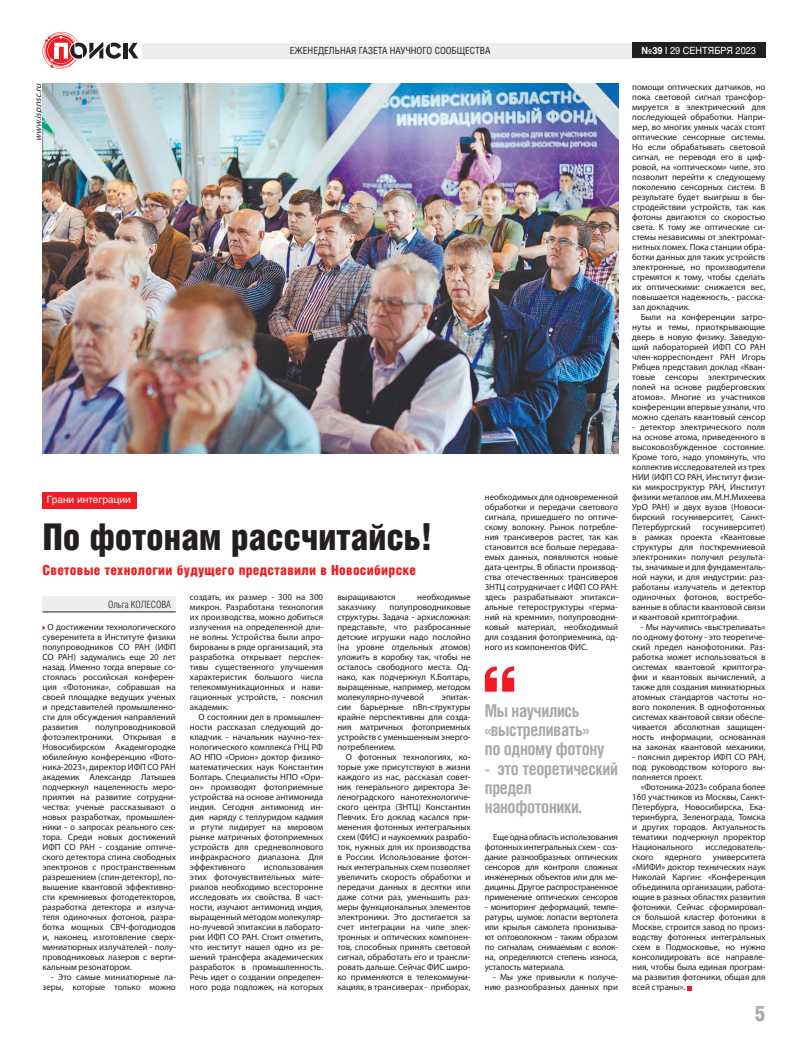
<style>
.page{position:relative;width:808px;height:1049px;background:#fff}
.page>*{position:absolute;margin:0;border:0;box-sizing:border-box;transform-origin:0 0}
.t1{font:37px "Helios Cond Black C";letter-spacing:-.01em;color:#231f20}
.t2{font:21.1px "Helios Cond Black C";color:#a8a9ad}
.t3{font:700 17.7px/19.2px "Helios Cond C";letter-spacing:-.02em;color:#a8a9ad;scale:.96 1}
.t4{font:14px "Helios Cond Black C";letter-spacing:.02em;color:#ee1d23}
.t5{font:10px "Helios C";color:#fff}
.t6{font:10px "Helios Cond Light C";color:#231f20}
.t7{font:9.8px "Helios Cond C";color:#231f20}
.t8{font:9.8px "Helios C";color:#fff;scale:.93 1}
.t9{font:9px/10px "Myriad Pro";letter-spacing:-.005em;color:#231f20;text-align:justify}
.t10{font:italic 9px "Myriad Pro";color:#231f20}
.s1{font-weight:700}
</style>
<div class="page">
<hr style="left:124px;top:43px;width:4px;height:15px;background:#231f20">
<svg style="left:128px;top:43px;width:10px;height:15px"></svg>
<svg style="left:43px;top:32px;width:78px;height:37px"></svg>
<div style="left:142px;top:43px;width:496px;height:16px;background:#eeeeef"></div>
<div style="left:632px;top:43px;width:133px;height:15px;background:#231f20"></div>
<svg style="left:485px;top:666px;width:29px;height:26px"></svg>
<svg style="left:687px;top:986px;width:5px;height:4px"></svg>
<div style="left:43px;top:596px;width:133px;height:16px;background:#eeeeef"></div>
<hr style="left:43px;top:612px;width:133px;height:1px;background:#231f20">
<div style="left:43px;top:493px;width:94px;height:16px;background:#ee1d23"></div>
<img style="left:43px;top:84px;width:575px;height:369px">
<p class="t7" style="left:290px;top:45px;width:202px">ЕЖЕНЕДЕЛЬНАЯ ГАЗЕТА НАУЧНОГО СООБЩЕСТВА</p>
<p class="t8" style="left:641px;top:44px;width:125px"><span class="s1">№39</span> I 29 СЕНТЯБРЯ 2023</p>
<p class="t10" style="left:33px;top:141px;width:58px;rotate:-90deg">www.isp.nsc.ru</p>
<p class="t5" style="left:47px;top:494px;width:86px">Грани интеграции</p>
<h1 class="t1" style="left:43px;top:516px;width:392px">По фотонам рассчитайсь!</h1>
<h3 class="t4" style="left:43px;top:562px;width:375px">Световые технологии будущего представили в Новосибирске</h3>
<p class="t6" style="left:108px;top:598px;width:64px">Ольга КОЛЕСОВА</p>
<p class="t9" style="left:43px;top:622px;width:135px;text-indent:5px">О достижении технологического суверенитета в Институте физики полупроводников СО РАН (ИФП СО РАН) задумались еще 20 лет назад. Именно тогда впервые со&shy;стоялась российская конферен&shy;ция «Фотоника», собравшая на своей площадке ведущих ученых и представителей промышленно&shy;сти для обсуждения направлений развития</p>
<p class="t9" style="left:43px;top:722px;width:135px;text-indent:53px">полупроводниковой фотоэлектроники. Открывая в Новосибирском Академгородке юбилейную конференцию «Фото&shy;ника-2023», директор ИФП СО РАН академик Александр Латышев подчеркнул нацеленность меро&shy;приятия на развитие сотрудни&shy;чества: ученые рассказывают о новых разработках, промышлен&shy;ники - о запросах реального сек&shy;тора. Среди новых достижений ИФП СО РАН - создание оптиче&shy;ского детектора спина свободных электронов с пространственным разрешением (спин-детектор), по&shy;вышение квантовой эффективно&shy;сти кремниевых фотодетекторов, разработка детектора и излуча&shy;теля одиночных фотонов, разра&shy;ботка мощных СВЧ-фотодиодов и, наконец, изготовление сверх&shy;миниатюрных излучателей - полу&shy;проводниковых лазеров с верти&shy;кальным резонатором.</p>
<p class="t9" style="left:43px;top:972px;width:135px;text-align:right">- Это самые миниатюрные ла&shy;зеры, которые только можно</p>
<p class="t9" style="left:190px;top:592px;width:135px">создать, их размер - 300 на 300 микрон. Разработана технология их производства, можно добиться излучения на определенной дли&shy;не волны. Устройства были апро&shy;бированы в ряде организаций, эта разработка открывает перспек&shy;тивы существенного улучшения характеристик большого числа телекоммуникационных и нави&shy;гационных устройств, - пояснил академик.</p>
<p class="t9" style="left:190px;top:712px;width:135px;text-indent:9px">О состоянии дел в промышлен&shy;ности рассказал следующий до&shy;кладчик - начальник научно-тех&shy;нологического комплекса ГНЦ РФ АО НПО «Орион» доктор физико&shy;математических наук Константин Болтарь. Специалисты НПО «Ори&shy;он» производят фотоприемные устройства на основе антимонида индия. Сегодня антимонид ин&shy;дия наряду с теллуридом кадмия и ртути лидирует на мировом рынке матричных фотоприемных устройств для средневолнового инфракрасного диапазона. Для эффективного</p>
<p class="t9" style="left:190px;top:862px;width:135px;text-indent:74px">использования этих фоточувствительных мате&shy;риалов необходимо всесторонне исследовать их свойства. В част&shy;ности, изучают антимонид индия, выращенный методом молекуляр&shy;но-лучевой эпитаксии в лаборато&shy;рии ИФП СО РАН. Стоит отметить, что институт нашел одно из ре&shy;шений трансфера академических разработок в промышленность.<br>Речь идет о создании определен&shy;ного рода подложек, на которых</p>
<p class="t9" style="left:337px;top:592px;width:60px">выращиваются</p>
<p class="t9" style="left:417px;top:592px;width:55px">необходимые</p>
<p class="t9" style="left:337px;top:602px;width:40px">заказчику</p>
<p class="t9" style="left:337px;top:602px;width:135px;text-indent:52px">полупроводниковые структуры. Задача - архисложная: представьте, что разбросанные детские игрушки надо послойно (на уровне отдельных атомов) уложить в коробку так, чтобы не осталось свободного места. Од&shy;нако, как подчеркнул К.Болтарь, выращенные, например, методом молекулярно-лучевой</p>
<p class="t9" style="left:337px;top:692px;width:135px;text-indent:105px">эпитак&shy;сии барьерные nBn-структуры крайне перспективны для созда&shy;ния матричных фотоприемных устройств с уменьшенным энерго&shy;потреблением.</p>
<p class="t9" style="left:337px;top:752px;width:135px;text-indent:9px">О фотонных технологиях, ко&shy;торые уже присутствуют в жизни каждого из нас, рассказал совет&shy;ник генерального директора Зе&shy;леноградского нанотехнологиче&shy;ского центра (ЗНТЦ) Константин Певчих. Его доклад касался при&shy;менения фотонных интегральных схем (ФИС) и наукоемких разрабо&shy;ток, нужных для их производства в России. Использование фотон&shy;ных интегральных схем позволяет увеличить скорость обработки и передачи данных в десятки или даже сотни раз, уменьшить раз&shy;меры функциональных элементов электроники. Это достигается за счет интеграции на чипе элек&shy;тронных и оптических компонен&shy;тов, способных принять световой сигнал, обработать его и трансли&shy;ровать дальше. Сейчас ФИС широ&shy;ко применяются в телекоммуни&shy;кациях, в трансиверах - приборах,</p>
<p class="t9" style="left:485px;top:492px;width:135px">необходимых для одновременной обработки и передачи светового сигнала, пришедшего по оптиче&shy;скому волокну. Рынок потребле&shy;ния трансиверов растет, так как становится все больше передава&shy;емых данных, появляются новые дата-центры. В области производ&shy;ства отечественных трансиверов ЗНТЦ сотрудничает с ИФП СО РАН: здесь разрабатывают эпитакси&shy;альные гетероструктуры «герма&shy;ний на кремнии», полупроводни&shy;ковый материал, необходимый для создания фотоприемника, од&shy;ного из компонентов ФИС.</p>
<h3 class="t3" style="left:485px;top:701px;width:126px">Мы научились «выстреливать» по одному фотону</h3>
<h3 class="t3" style="left:485px;top:758px;width:140px">- это теоретический предел нанофотоники.</h3>
<p class="t9" style="left:485px;top:832px;width:135px;text-indent:9px">Еще одна область использования фотонных интегральных схем - соз&shy;дание разнообразных оптических сенсоров для контроля сложных инженерных объектов или для ме&shy;дицины. Другое распространенное применение оптических сенсоров</p>
<p class="t9" style="left:485px;top:902px;width:135px">- мониторинг деформаций, темпе&shy;ратуры, шумов: лопасти вертолета или крылья самолета пронизыва&shy;ют оптоволокном - таким образом по сигналам, снимаемым с волок&shy;на, определяются степень износа, усталость материала.</p>
<p class="t9" style="left:485px;top:972px;width:135px;text-align:right">- Мы уже привыкли к получе&shy;нию разнообразных данных при</p>
<p class="t9" style="left:632px;top:82px;width:135px">помощи оптических датчиков, но пока световой сигнал трансфор&shy;мируется в электрический для последующей обработки. Напри&shy;мер, во многих умных часах стоят оптические сенсорные системы.<br>Но если обрабатывать световой сигнал, не переводя его в циф&shy;ровой, на «оптическом» чипе, это позволит перейти к следующему поколению сенсорных систем. В результате будет выигрыш в бы&shy;стродействии устройств, так как фотоны двигаются со скоростью света. К тому же оптические си&shy;стемы независимы от электромаг&shy;нитных помех. Пока станции обра&shy;ботки данных для таких устройств электронные, но производители стремятся к тому, чтобы сделать их оптическими: снижается вес, повышается надежность, - расска&shy;зал докладчик.</p>
<p class="t9" style="left:632px;top:312px;width:135px;text-indent:9px">Были на конференции затро&shy;нуты и темы, приоткрывающие дверь в новую физику. Заведую&shy;щий лабораторией ИФП СО РАН член-корреспондент РАН Игорь Рябцев представил доклад «Кван&shy;товые сенсоры электрических полей на основе ридберговских атомов». Многие из участников конференции впервые узнали, что можно сделать квантовый сенсор</p>
<p class="t9" style="left:632px;top:422px;width:135px">- детектор электрического поля на основе атома, приведенного в высоковозбужденное состояние.<br>Кроме того, надо упомянуть, что коллектив исследователей из трех НИИ (ИФП СО РАН, Институт физи&shy;ки микроструктур РАН, Институт физики металлов им. М.Н.Михеева УрО РАН) и двух вузов (Новоси&shy;бирский госуниверситет, Санкт-Петербургский</p>
<p class="t9" style="left:632px;top:522px;width:135px;text-indent:70px">госуниверситет) в рамках проекта «Квантовые структуры для посткремниевой электроники» получил результа&shy;ты, значимые и для фундаменталь&shy;ной науки, и для индустрии: раз&shy;работаны излучатель и детектор одиночных фотонов, востребо&shy;ванные в области квантовой связи и квантовой криптографии.</p>
<p class="t9" style="left:632px;top:622px;width:135px;text-indent:9px">- Мы научились «выстреливать» по одному фотону - это теоретиче&shy;ский предел нанофотоники. Раз&shy;работка может использоваться в системах квантовой криптогра&shy;фии и квантовых вычислений, а также для создания миниатюрных атомных стандартов частоты но&shy;вого поколения. В однофотонных системах квантовой связи обеспе&shy;чивается абсолютная защищен&shy;ность информации, основанная на законах квантовой механики,</p>
<p class="t9" style="left:632px;top:752px;width:135px">- пояснил директор ИФП СО РАН, под руководством которого вы&shy;полняется проект.</p>
<p class="t9" style="left:632px;top:782px;width:135px;text-indent:9px">«Фотоника-2023» собрала более 160 участников из Москвы, Санкт-Петербурга, Новосибирска, Ека&shy;теринбурга, Зеленограда, Томска и других городов. Актуальность тематики подчеркнул проректор Национального</p>
<p class="t9" style="left:705px;top:842px;width:62px">исследователь-</p>
<p class="t9" style="left:632px;top:852px;width:135px;text-indent:81px">университета «МИФИ» доктор технических наук Николай Каргин: «Конференция объединила организации, работа&shy;ющие в разных областях развития фотоники. Сейчас сформировал&shy;ся большой кластер фотоники в Москве, строится завод по произ&shy;водству фотонных интегральных схем в Подмосковье, но нужно консолидировать все направле&shy;ния, чтобы была единая програм&shy;ма развития фотоники, общая для всей страны».</p>
<p class="t9" style="left:632px;top:852px;width:23px">ского</p>
<p class="t9" style="left:665px;top:852px;width:38px">ядерного</p>
<h2 class="t2" style="left:755px;top:1001px;width:12px">5</h2>
</div>
